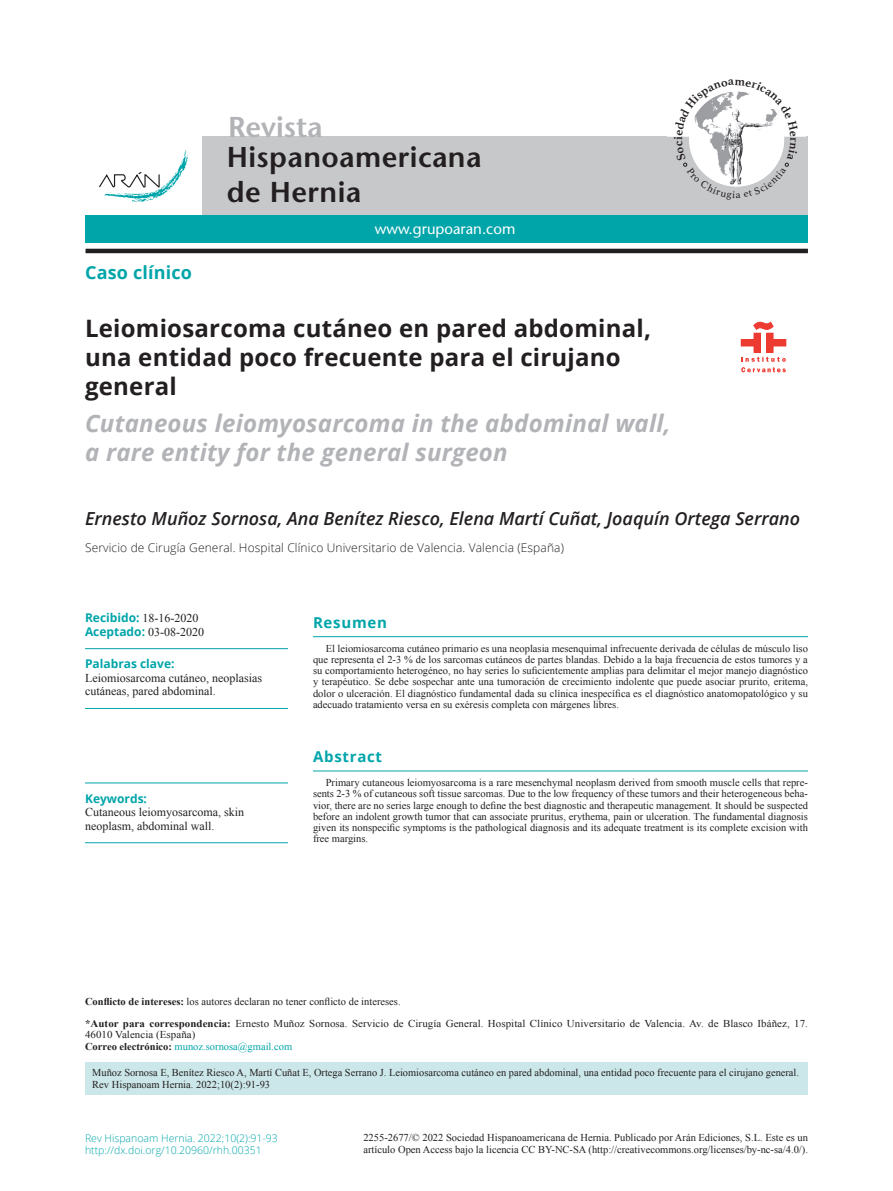
<style>
.page{position:relative;width:893px;height:1191px;background:#fff}
.page>*{position:absolute;margin:0;border:0;box-sizing:border-box;transform-origin:0 0}
.t1{font:600 28.65px/34.3px "Stone Sans Std";letter-spacing:.015em;color:#231f20}
.t2{font:600 28.65px "Stone Sans Std";color:#b2b3b7}
.t3{font:700 24px/28.8px "Open Sans";letter-spacing:.01em;color:#231f20}
.t4{font:italic 700 24px/28.8px "Open Sans";letter-spacing:.01em;color:#b2b3b7}
.t5{font:italic 600 18px "Open Sans";color:#231f20}
.t6{font:700 18px "Open Sans";letter-spacing:.01em;color:#00a5aa}
.t7{font:500 15px "Stone Sans Std";color:#fff}
.t8{font:700 15px "Open Sans";letter-spacing:.05em;color:#00a5aa}
.t9{font:12px/13.5px "Times New Roman";color:#231f20}
.t10{font:300 12px "Open Sans";letter-spacing:.01em;color:#231f20}
.t11{font:700 12px "Open Sans";color:#00a5aa}
.t12{font:10.5px/11.2px "Times New Roman";color:#231f20}
.t13{font:300 10.5px/12.6px "Open Sans";color:#00a5aa}
.t14{font:10.5px/11.2px "Times New Roman";color:#00a5aa}
.s1{font-family:"Open Sans";font-weight:700;color:#00a5aa}
.s2{font-weight:700}
.s3{color:#231f20}
.s4{font-weight:700;color:#231f20}
</style>
<div class="page">
<div style="left:202px;top:137px;width:606px;height:78px;background:#c7c8ca"></div>
<div style="left:86px;top:215px;width:722px;height:27px;background:#00a5aa"></div>
<svg style="left:99px;top:150px;width:89px;height:52px"></svg>
<hr style="left:86px;top:249px;width:722px;height:4px;background:#231f20">
<div style="left:741px;top:339px;width:19px;height:7px;background:#ee3b32"></div>
<div style="left:767px;top:339px;width:19px;height:7px;background:#ee3b32"></div>
<div style="left:754px;top:333px;width:6px;height:19px;background:#ee3b32"></div>
<div style="left:767px;top:333px;width:6px;height:19px;background:#ee3b32"></div>
<svg style="left:754px;top:322px;width:19px;height:7px"></svg>
<svg style="left:741px;top:357px;width:45px;height:15px"></svg>
<div style="left:85px;top:1062px;width:723px;height:32px;background:#cce7e9"></div>
<hr style="left:313px;top:636px;width:495px;height:1px;background:#00a5aa">
<hr style="left:85px;top:648px;width:203px;height:1px;background:#00a5aa">
<hr style="left:85px;top:708px;width:203px;height:1px;background:#00a5aa">
<hr style="left:313px;top:770px;width:495px;height:1px;background:#00a5aa">
<hr style="left:85px;top:782px;width:203px;height:1px;background:#00a5aa">
<hr style="left:85px;top:842px;width:203px;height:1px;background:#00a5aa">
<svg style="left:674px;top:91px;width:124px;height:96px"></svg>
<h1 class="t2" style="left:228px;top:110px;width:96px">Revista</h1>
<h1 class="t1" style="left:227px;top:140px;width:256px">Hispanoamericana de Hernia</h1>
<h3 class="t7" style="left:375px;top:220px;width:142px">www.grupoaran.com</h3>
<h3 class="t6" style="left:85px;top:259px;width:109px">Caso clínico</h3>
<h2 class="t3" style="left:85px;top:314px;width:567px">Leiomiosarcoma cutáneo en pared abdominal, una entidad poco frecuente para el cirujano general</h2>
<h2 class="t4" style="left:85px;top:408px;width:587px">Cutaneous leiomyosarcoma in the abdominal wall, a rare entity for the general surgeon</h2>
<h3 class="t5" style="left:85px;top:506px;width:717px">Ernesto Muñoz Sornosa, Ana Benítez Riesco, Elena Martí Cuñat, Joaquín Ortega Serrano</h3>
<p class="t10" style="left:85px;top:540px;width:480px">Servicio de Cirugía General. Hospital Clínico Universitario de Valencia. Valencia (España)</p>
<p class="t9" style="left:85px;top:611px;width:121px"><span class="s1">Recibido:</span> 18-16-2020<br><span class="s1">Aceptado:</span> 03-08-2020</p>
<p class="t11" style="left:85px;top:655px;width:91px">Palabras clave:</p>
<p class="t9" style="left:85px;top:671px;width:178px">Leiomiosarcoma cutáneo, neoplasias cutáneas, pared abdominal.</p>
<p class="t11" style="left:85px;top:789px;width:64px">Keywords:</p>
<p class="t9" style="left:85px;top:805px;width:160px">Cutaneous leiomyosarcoma, skin neoplasm, abdominal wall.</p>
<h3 class="t8" style="left:313px;top:611px;width:76px">Resumen</h3>
<p class="t12" style="left:313px;top:642px;width:496px;text-align:justify;text-indent:13px">El leiomiosarcoma cutáneo primario es una neoplasia mesenquimal infrecuente derivada de células de músculo liso que representa el 2-3 % de los sarcomas cutáneos de partes blandas. Debido a la baja frecuencia de estos tumores y a su comportamiento heterogéneo, no hay series lo suficientemente amplias para delimitar el mejor manejo diagnóstico y terapéutico. Se debe sospechar ante una tumoración de crecimiento indolente que puede asociar prurito, eritema, dolor o ulceración. El diagnóstico fundamental dada su clínica inespecífica es el diagnóstico anatomopatológico y su adecuado tratamiento versa en su exéresis completa con márgenes libres.</p>
<h3 class="t8" style="left:313px;top:746px;width:71px">Abstract</h3>
<p class="t12" style="left:313px;top:776px;width:496px;text-align:justify;text-indent:13px">Primary cutaneous leiomyosarcoma is a rare mesenchymal neoplasm derived from smooth muscle cells that repre&shy;sents 2-3 % of cutaneous soft tissue sarcomas. Due to the low frequency of these tumors and their heterogeneous beha&shy;vior, there are no series large enough to define the best diagnostic and therapeutic management. It should be suspected before an indolent growth tumor that can associate pruritus, erythema, pain or ulceration. The fundamental diagnosis given its nonspecific symptoms is the pathological diagnosis and its adequate treatment is its complete excision with free margins.</p>
<p class="t12" style="left:85px;top:990px;width:724px;line-height:21.9px"><span class="s2">Conflicto de intereses:</span> los autores declaran no tener conflicto de intereses.<br><span class="s2">*Autor para correspondencia:</span> Ernesto Muñoz Sornosa. Servicio de Cirugía General. Hospital Clínico Universitario de Valencia. Av. de Blasco Ibáñez, 17.</p>
<p class="t14" style="left:85px;top:1029px;width:209px"><span class="s3">46010 Valencia (España)<br></span><span class="s4">Correo electrónico:</span> munoz.sornosa@gmail.com</p>
<p class="t12" style="left:92px;top:1066px;width:708px;line-height:12px">Muñoz Sornosa E, Benítez Riesco A, Martí Cuñat E, Ortega Serrano J. Leiomiosarcoma cutáneo en pared abdominal, una entidad poco frecuente para el cirujano general.<br>Rev Hispanoam Hernia. 2022;10(2):91-93</p>
<p class="t13" style="left:85px;top:1131px;width:194px">Rev Hispanoam Hernia. 2022;10(2):91-93 http://dx.doi.org/10.20960/rhh.00351</p>
<p class="t12" style="left:363px;top:1131px;width:446px;line-height:12px">2255-2677/© 2022 Sociedad Hispanoamericana de Hernia. Publicado por Arán Ediciones, S.L. Este es un artículo Open Access bajo la licencia CC BY-NC-SA (http://creativecommons.org/licenses/by-nc-sa/4.0/).</p>
</div>
